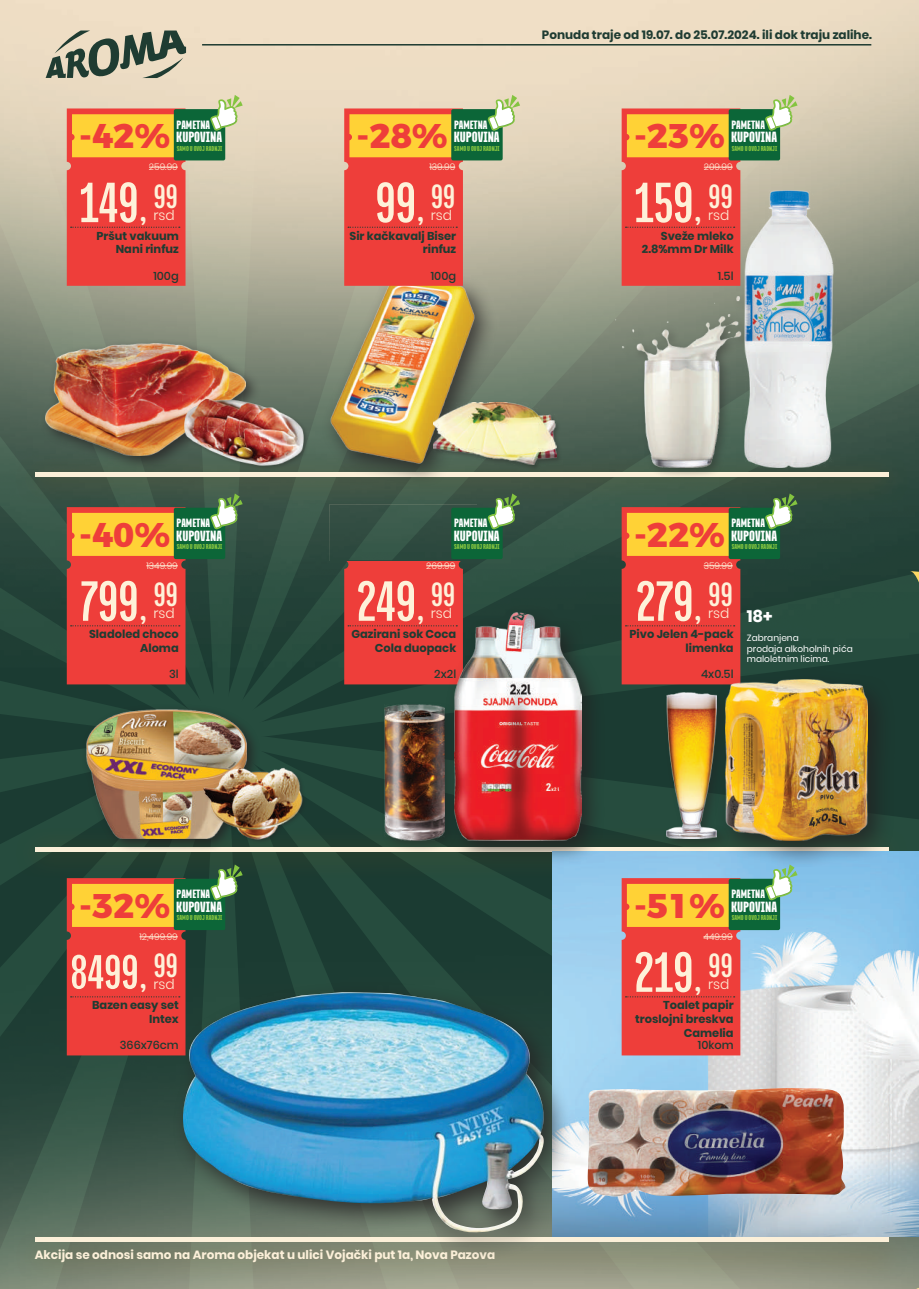
<style>
.page{position:relative;width:919px;height:1289px;background:#fff}
.page>*{position:absolute;margin:0;border:0;box-sizing:border-box;transform-origin:0 0}
.t1{font:700 61.65px "Titular";color:#fef1d9}
.t2{font:700 52.2px "Titular";color:#fef1d9}
.t3{font:700 36.6px "Titular";color:#fef1d9}
.t4{font:800 34.2px "Montserrat";color:#ee3e3a}
.t5{font:700 16.5px "Poppins";color:#fff}
.t6{font:800 16.2px "Titular";color:#fff}
.t7{font:300 13.65px "Poppins";color:#fef1d9}
.t8{font:800 13.2px "Titular";color:#fff}
.t9{font:700 12px "Poppins";color:#fcf0d9}
.t10{font:700 12px "Poppins";color:#1f3c32}
.t11{font:700 11.4px/13.6px "Poppins";color:#1f3c32;text-align:right}
.t12{font:500 11.4px "Poppins";color:#1f3c32}
.t13{font:300 9.15px "Poppins";color:#fef1d9}
.t14{font:9px/10.8px "Poppins";color:#fff}
.t15{font:800 7.8px "Titular";color:#84c440}
.s1{font-size:43.35px}
</style>
<div class="page">
<svg style="left:307px;top:773px;width:611px;height:53px;background:#214438"></svg>
<svg style="left:253px;top:826px;width:665px;height:122px;background:#204237"></svg>
<img style="left:253px;top:0;width:665px;height:773px">
<img style="left:253px;top:948px;width:665px;height:340px">
<hr style="left:202px;top:44px;width:669px;height:2px;background:#1f3c32">
<div style="left:13px;top:1230px;width:896px;height:52px;background:#795c1e;opacity:.57"></div>
<div style="left:35px;top:1236px;width:853px;height:5px;background:#fcf0d9"></div>
<div style="left:13px;top:453px;width:896px;height:52px;background:#795c1e;opacity:.6"></div>
<div style="left:35px;top:472px;width:853px;height:5px;background:#fcf0d9"></div>
<div style="left:13px;top:827px;width:896px;height:52px;background:#795c1e;opacity:.6"></div>
<div style="left:35px;top:846px;width:853px;height:5px;background:#fcf0d9"></div>
<svg style="left:0;top:0;width:253px;height:1288px;background:#88735c"></svg>
<img style="left:552px;top:851px;width:366px;height:385px">
<div style="left:40px;top:338px;width:221px;height:133px;background:#231f20;opacity:.75"></div>
<img style="left:45px;top:344px;width:200px;height:111px">
<div style="left:82px;top:704px;width:178px;height:148px;background:#231f20;opacity:.75"></div>
<img style="left:87px;top:709px;width:160px;height:129px">
<div style="left:172px;top:980px;width:399px;height:280px;background:#231f20;opacity:.75"></div>
<img style="left:183px;top:992px;width:362px;height:240px">
<div style="left:321px;top:270px;width:176px;height:217px;background:#231f20;opacity:.75"></div>
<img style="left:324px;top:273px;width:154px;height:197px">
<svg style="left:344px;top:108px;width:119px;height:178px;background:#f05e3a"></svg>
<div style="left:451px;top:109px;width:51px;height:51px;background:#0c6638;border-radius:2px"></div>
<svg style="left:487px;top:95px;width:33px;height:36px"></svg>
<svg style="left:621px;top:108px;width:119px;height:178px;background:#f05f3a"></svg>
<div style="left:728px;top:109px;width:52px;height:51px;background:#0c6638;border-radius:2px"></div>
<svg style="left:764px;top:95px;width:33px;height:36px"></svg>
<svg style="left:621px;top:507px;width:119px;height:177px;background:#ef5e39"></svg>
<div style="left:728px;top:507px;width:52px;height:52px;background:#0c6638;border-radius:2px"></div>
<svg style="left:764px;top:493px;width:33px;height:36px"></svg>
<img style="left:587px;top:1086px;width:258px;height:111px">
<img style="left:744px;top:190px;width:92px;height:277px">
<div style="left:183px;top:398px;width:126px;height:72px;background:#231f20;opacity:.4"></div>
<img style="left:183px;top:396px;width:122px;height:70px">
<div style="left:432px;top:400px;width:130px;height:71px;background:#231f20;opacity:.4"></div>
<img style="left:434px;top:402px;width:122px;height:63px">
<div style="left:202px;top:765px;width:105px;height:79px;background:#231f20;opacity:.4"></div>
<img style="left:204px;top:766px;width:98px;height:74px">
<div style="left:615px;top:292px;width:148px;height:187px;background:#231f20;opacity:.4"></div>
<img style="left:615px;top:296px;width:142px;height:171px">
<svg style="left:330px;top:560px;width:146px;height:124px;background:#cc403a"></svg>
<img style="left:330px;top:505px;width:146px;height:55px">
<div style="left:451px;top:507px;width:51px;height:52px;background:#0c6638;border-radius:2px"></div>
<svg style="left:487px;top:493px;width:33px;height:36px"></svg>
<div style="left:444px;top:603px;width:162px;height:262px;background:#231f20;opacity:.75"></div>
<img style="left:454px;top:612px;width:127px;height:228px">
<div style="left:714px;top:668px;width:181px;height:200px;background:#231f20;opacity:.75"></div>
<img style="left:725px;top:680px;width:142px;height:160px">
<div style="left:381px;top:700px;width:76px;height:153px;background:#231f20;opacity:.4"></div>
<img style="left:385px;top:704px;width:59px;height:136px">
<div style="left:662px;top:689px;width:67px;height:162px;background:#231f20;opacity:.4"></div>
<img style="left:666px;top:692px;width:50px;height:146px">
<svg style="left:621px;top:878px;width:119px;height:177px;background:#f05f3b"></svg>
<div style="left:728px;top:878px;width:52px;height:52px;background:#0c6638;border-radius:2px"></div>
<svg style="left:764px;top:864px;width:33px;height:36px"></svg>
<p class="t8" style="left:176px;top:118px;width:35px">PAMETNA</p>
<h3 class="t6" style="left:176px;top:128px;width:47px">KUPOVINA</h3>
<p class="t15" style="left:177px;top:144px;width:47px">SAMO U OVOJ RADNJI</p>
<h3 class="t4" style="left:79px;top:108px;width:93px">-42%</h3>
<p class="t13" style="left:149px;top:162px;width:30px">259.99</p>
<h1 class="t1" style="left:79px;top:172px;width:68px">149<span class="s1">,</span></h1>
<h3 class="t3" style="left:154px;top:178px;width:26px">99</h3>
<p class="t11" style="left:96px;top:229px;width:84px">Pršut vakuum<br>Nani rinfuz</p>
<p class="t12" style="left:153px;top:269px;width:27px">100g</p>
<p class="t7" style="left:153px;top:207px;width:23px">rsd</p>
<p class="t8" style="left:454px;top:118px;width:35px">PAMETNA</p>
<h3 class="t6" style="left:453px;top:128px;width:47px">KUPOVINA</h3>
<p class="t15" style="left:454px;top:144px;width:47px">SAMO U OVOJ RADNJI</p>
<h3 class="t4" style="left:356px;top:108px;width:93px">-28%</h3>
<p class="t13" style="left:429px;top:162px;width:27px">139.99</p>
<h1 class="t1" style="left:375px;top:172px;width:50px">99<span class="s1">,</span></h1>
<h3 class="t3" style="left:431px;top:178px;width:26px">99</h3>
<p class="t11" style="left:349px;top:229px;width:108px">Sir kačkavalj Biser rinfuz</p>
<p class="t12" style="left:431px;top:269px;width:27px">100g</p>
<p class="t7" style="left:431px;top:207px;width:23px">rsd</p>
<p class="t10" style="left:542px;top:28px;width:331px">Ponuda traje od 19.07. do 25.07.2024. ili dok traju zalihe.</p>
<p class="t8" style="left:731px;top:118px;width:35px">PAMETNA</p>
<h3 class="t6" style="left:731px;top:128px;width:47px">KUPOVINA</h3>
<p class="t15" style="left:731px;top:144px;width:47px">SAMO U OVOJ RADNJI</p>
<h3 class="t4" style="left:634px;top:108px;width:93px">-23%</h3>
<p class="t13" style="left:703px;top:162px;width:30px">209.99</p>
<h1 class="t1" style="left:634px;top:172px;width:68px">159<span class="s1">,</span></h1>
<h3 class="t3" style="left:708px;top:178px;width:26px">99</h3>
<p class="t11" style="left:642px;top:229px;width:93px">Sveže mleko<br>2.8%mm Dr Milk</p>
<p class="t12" style="left:718px;top:269px;width:17px">1.5l</p>
<p class="t7" style="left:708px;top:207px;width:23px">rsd</p>
<p class="t8" style="left:176px;top:516px;width:35px">PAMETNA</p>
<h3 class="t6" style="left:176px;top:527px;width:47px">KUPOVINA</h3>
<p class="t15" style="left:177px;top:542px;width:47px">SAMO U OVOJ RADNJI</p>
<h3 class="t4" style="left:79px;top:506px;width:93px">-40%</h3>
<p class="t13" style="left:146px;top:560px;width:33px">1349.99</p>
<h1 class="t1" style="left:80px;top:570px;width:67px">799<span class="s1">,</span></h1>
<h3 class="t3" style="left:154px;top:576px;width:26px">99</h3>
<p class="t11" style="left:89px;top:627px;width:91px">Sladoled choco<br>Aloma</p>
<p class="t12" style="left:169px;top:667px;width:11px">3l</p>
<p class="t7" style="left:153px;top:605px;width:23px">rsd</p>
<p class="t8" style="left:454px;top:516px;width:35px">PAMETNA</p>
<h3 class="t6" style="left:453px;top:527px;width:47px">KUPOVINA</h3>
<p class="t15" style="left:454px;top:542px;width:47px">SAMO U OVOJ RADNJI</p>
<p class="t13" style="left:426px;top:560px;width:30px">269.99</p>
<h1 class="t1" style="left:357px;top:570px;width:68px">249<span class="s1">,</span></h1>
<h3 class="t3" style="left:431px;top:576px;width:26px">99</h3>
<p class="t11" style="left:351px;top:627px;width:106px">Gazirani sok Coca<br>Cola duopack</p>
<p class="t12" style="left:434px;top:667px;width:23px">2x2l</p>
<p class="t7" style="left:431px;top:605px;width:23px">rsd</p>
<p class="t8" style="left:731px;top:516px;width:35px">PAMETNA</p>
<h3 class="t6" style="left:731px;top:527px;width:47px">KUPOVINA</h3>
<p class="t15" style="left:731px;top:542px;width:47px">SAMO U OVOJ RADNJI</p>
<h3 class="t4" style="left:634px;top:506px;width:93px">-22%</h3>
<p class="t13" style="left:703px;top:560px;width:31px">359.99</p>
<h1 class="t1" style="left:636px;top:570px;width:67px">279<span class="s1">,</span></h1>
<h3 class="t3" style="left:708px;top:576px;width:26px">99</h3>
<p class="t11" style="left:629px;top:627px;width:106px">Pivo Jelen 4-pack limenka</p>
<p class="t12" style="left:701px;top:667px;width:34px">4x0.5l</p>
<p class="t7" style="left:708px;top:605px;width:23px">rsd</p>
<h3 class="t5" style="left:746px;top:607px;width:27px">18+</h3>
<p class="t14" style="left:746px;top:632px;width:107px">Zabranjena<br>prodaja alkoholnih pića maloletnim licima.</p>
<p class="t8" style="left:176px;top:887px;width:35px">PAMETNA</p>
<h3 class="t6" style="left:176px;top:898px;width:47px">KUPOVINA</h3>
<p class="t15" style="left:177px;top:913px;width:47px">SAMO U OVOJ RADNJI</p>
<h3 class="t4" style="left:79px;top:877px;width:93px">-32%</h3>
<p class="t13" style="left:139px;top:931px;width:40px">12,499.99</p>
<h2 class="t2" style="left:70px;top:945px;width:77px">8499<span class="s1">,</span></h2>
<h3 class="t3" style="left:154px;top:947px;width:26px">99</h3>
<p class="t11" style="left:92px;top:998px;width:88px">Bazen easy set<br>Intex</p>
<p class="t12" style="left:120px;top:1038px;width:60px">366x76cm</p>
<p class="t7" style="left:153px;top:976px;width:23px">rsd</p>
<p class="t8" style="left:731px;top:887px;width:35px">PAMETNA</p>
<h3 class="t6" style="left:731px;top:898px;width:47px">KUPOVINA</h3>
<p class="t15" style="left:731px;top:913px;width:47px">SAMO U OVOJ RADNJI</p>
<h3 class="t4" style="left:634px;top:877px;width:93px">-51%</h3>
<p class="t13" style="left:703px;top:931px;width:31px">449.99</p>
<h1 class="t1" style="left:634px;top:941px;width:68px">219<span class="s1">,</span></h1>
<h3 class="t3" style="left:708px;top:947px;width:26px">99</h3>
<p class="t11" style="left:635px;top:998px;width:100px">Toalet papir troslojni breskva<br>Camelia</p>
<p class="t12" style="left:697px;top:1038px;width:37px">10kom</p>
<p class="t7" style="left:708px;top:976px;width:23px">rsd</p>
<p class="t9" style="left:35px;top:1247px;width:462px">Akcija se odnosi samo na Aroma objekat u ulici Vojački put 1a, Nova Pazova</p>
</div>
